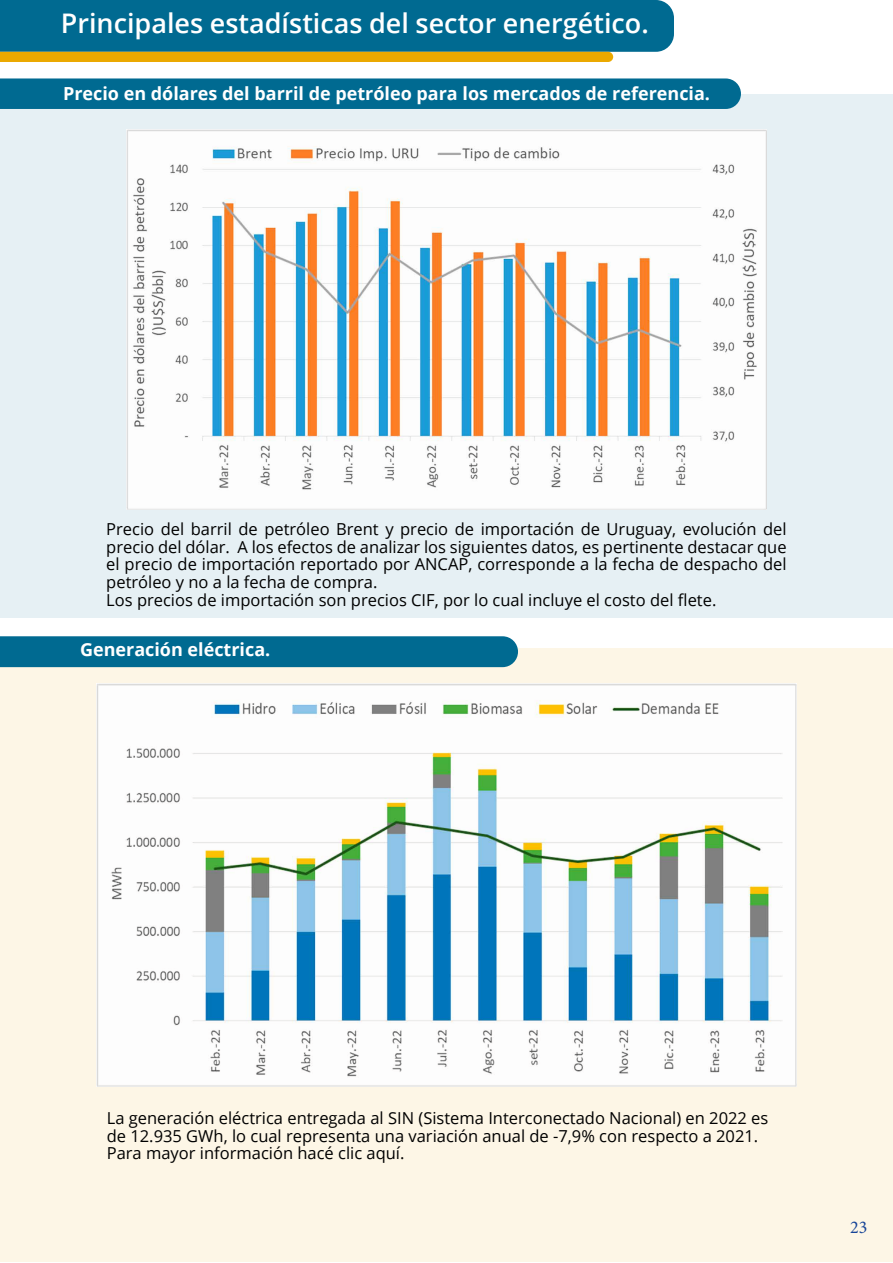
<style>
.page{position:relative;width:893px;height:1263px;background:#fff}
.page>*{position:absolute;margin:0;border:0;box-sizing:border-box;transform-origin:0 0}
.t1{font:600 27px "Open Sans";color:#fff}
.t2{font:700 18px "Open Sans";color:#fff}
.t3{font:18px "Minion Pro";color:#003aa9}
.t4{font:16.5px/17.9px "Open Sans";color:#000}
</style>
<div class="page">
<div style="left:0;top:78px;width:741px;height:16px;background:#006a91"></div>
<div style="left:0;top:94px;width:893px;height:523px;background:#e6f0f4"></div>
<svg style="left:0;top:0;width:674px;height:62px;background:#28767d"></svg>
<div style="left:0;top:648px;width:893px;height:614px;background:#fdf6e6"></div>
<div style="left:0;top:636px;width:518px;height:31px;background:#006a91"></div>
<img style="left:127px;top:129px;width:640px;height:380px">
<img style="left:97px;top:684px;width:699px;height:403px">
<h1 class="t1" style="left:61px;top:5px;width:590px">Principales estadísticas del sector energético.</h1>
<p class="t2" style="left:63px;top:80px;width:648px">Precio en dólares del barril de petróleo para los mercados de referencia.</p>
<p class="t4" style="left:106px;top:519px;width:682px">Precio del barril de petróleo Brent y precio de importación de Uruguay, evolución del precio del dólar. A los efectos de analizar los siguientes datos, es pertinente destacar que el precio de importación reportado por ANCAP, corresponde a la fecha de despacho del petróleo y no a la fecha de compra.<br>Los precios de importación son precios CIF, por lo cual incluye el costo del flete.</p>
<p class="t2" style="left:80px;top:637px;width:192px">Generación eléctrica.</p>
<p class="t4" style="left:107px;top:1108px;width:663px">La generación eléctrica entregada al SIN (Sistema Interconectado Nacional) en 2022 es de 12.935 GWh, lo cual representa una variación anual de -7,9% con respecto a 2021.<br>Para mayor información hacé clic aquí.</p>
<p class="t3" style="left:850px;top:1215px;width:19px">23</p>
</div>
